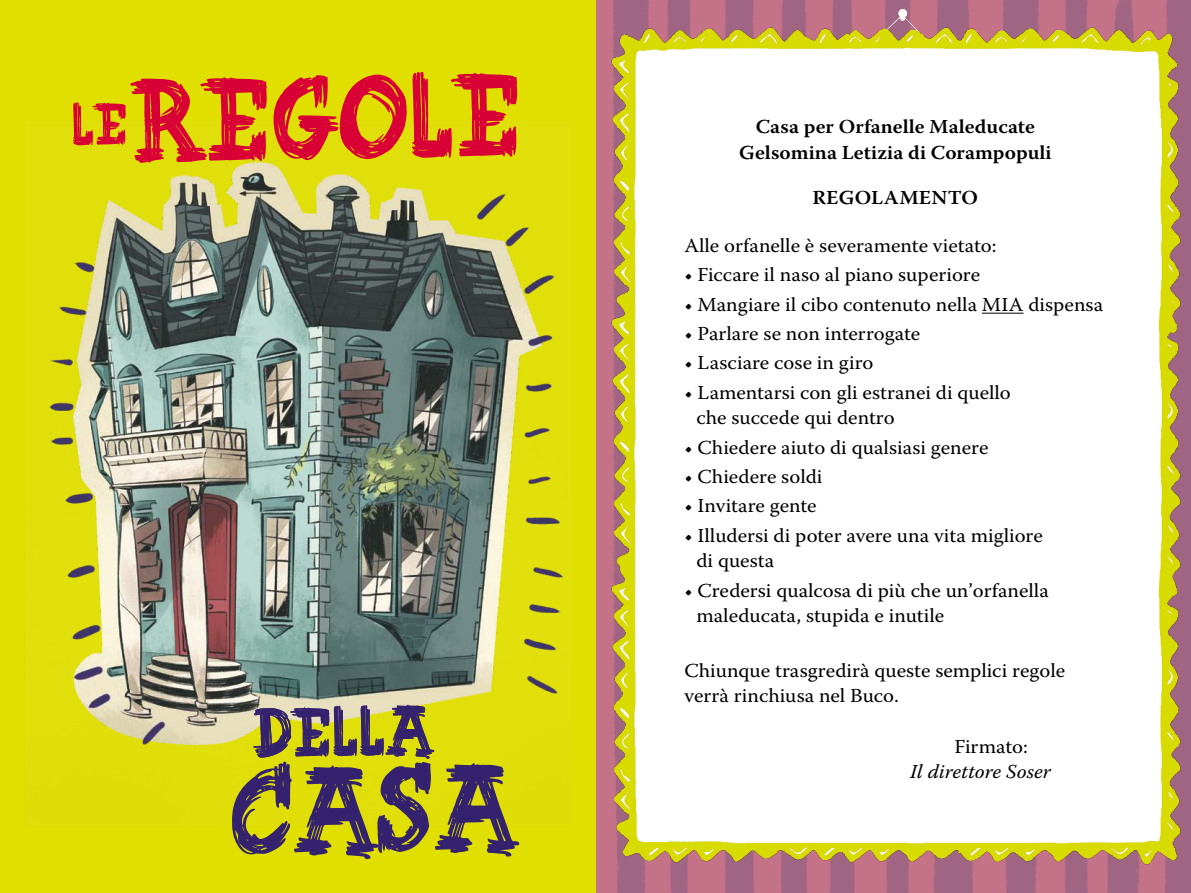
<style>
.page{position:relative;width:1191px;height:893px;background:#fff}
.page>*{position:absolute;margin:0;border:0;box-sizing:border-box;transform-origin:0 0}
.t1{font:122.55px "Butter Finger";color:#34226e}
.t2{font:120.45px "Butter Finger";color:#d90035}
.t3{font:70.65px "Butter Finger";color:#34226e}
.t4{font:19.8px/25.3px "Warnock Pro";color:#000;scale:1.05 1}
.t5{font:600 19.8px/25.3px "Warnock Pro";letter-spacing:.005em;color:#000;text-align:center;scale:1.05 1}
.t6{font:italic 19.8px "Warnock Pro";color:#000;scale:1.05 1}
</style>
<div class="page">
<img style="left:595px;top:0;width:596px;height:893px">
<img style="left:615px;top:7px;width:567px;height:886px">
<img style="left:0;top:7px;width:615px;height:886px">
<hr style="left:982px;top:313px;width:41px;height:1px;background:#000">
<h2 class="t2" style="left:72px;top:63px;width:453px;rotate:-1deg"><sup>LE</sup>REGOLE</h2>
<h3 class="t3" style="left:254px;top:698px;width:181px;rotate:-1deg">della</h3>
<h1 class="t1" style="left:231px;top:752px;width:288px;rotate:-1deg">CASA</h1>
<p class="t5" style="left:739px;top:114px;width:299px">Casa per Orfanelle Maleducate<br>Gelsomina Letizia di Corampopuli</p>
<p class="t5" style="left:812px;top:184px;width:159px">REGOLAMENTO</p>
<p class="t4" style="left:684px;top:232px;width:299px">Alle orfanelle è severamente vietato:</p>
<p class="t4" style="left:684px;top:262px;width:283px">• Ficcare il naso al piano superiore</p>
<p class="t4" style="left:684px;top:291px;width:400px">• Mangiare il cibo contenuto nella MIA dispensa</p>
<p class="t4" style="left:684px;top:321px;width:226px">• Parlare se non interrogate</p>
<p class="t4" style="left:684px;top:350px;width:181px">• Lasciare cose in giro</p>
<p class="t4" style="left:696px;top:379px;width:301px;text-indent:-12px">• Lamentarsi con gli estranei di quello che succede qui dentro</p>
<p class="t4" style="left:684px;top:434px;width:291px">• Chiedere aiuto di qualsiasi genere</p>
<p class="t4" style="left:684px;top:463px;width:133px">• Chiedere soldi</p>
<p class="t4" style="left:684px;top:493px;width:127px">• Invitare gente</p>
<p class="t4" style="left:696px;top:522px;width:331px;text-indent:-12px">• Illudersi di poter avere una vita migliore di questa</p>
<p class="t4" style="left:696px;top:577px;width:337px;text-indent:-12px">• Credersi qualcosa di più che un’orfanella maleducata, stupida e inutile</p>
<p class="t4" style="left:684px;top:657px;width:364px">Chiunque trasgredirà queste semplici regole verrà rinchiusa nel Buco.</p>
<p class="t4" style="left:954px;top:733px;width:71px">Firmato:</p>
<p class="t6" style="left:910px;top:760px;width:135px">Il direttore Soser</p>
</div>
